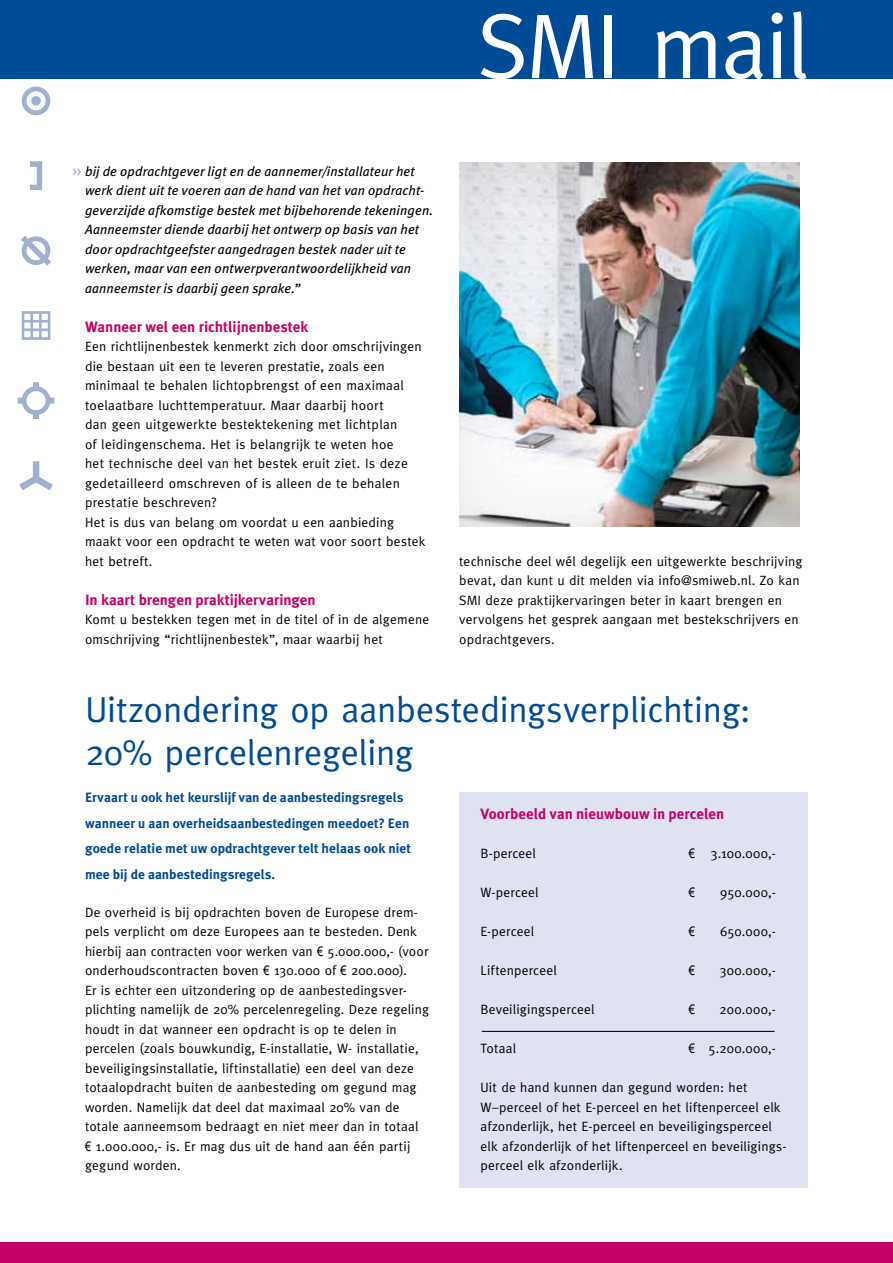
<style>
.page{position:relative;width:893px;height:1263px;background:#fff}
.page>*{position:absolute;margin:0;border:0;box-sizing:border-box;transform-origin:0 0}
.t1{font:91.8px "Meta Normal";letter-spacing:-.02em;color:#fff}
.t2{font:36px/43.2px "Meta Normal";letter-spacing:-.005em;color:#004b96}
.t3{font:700 15px "Meta Plus";color:#c50068}
.t4{font:13.5px/19.5px "Meta Normal";letter-spacing:.015em;color:#000}
.t5{font:italic 13.5px/19.5px "Meta Plus";letter-spacing:.01em;color:#000}
.t6{font:700 13.5px/25.5px "Meta Plus";letter-spacing:.005em;color:#004b96}
.t7{font:13.5px "Arial Narrow";color:#000}
.s1{font-family:"Arial Narrow"}
</style>
<div class="page">
<div style="left:0;top:0;width:893px;height:78px;background:#004b96"></div>
<div style="left:0;top:1242px;width:893px;height:21px;background:#c50068"></div>
<svg style="left:19px;top:461px;width:34px;height:29px"></svg>
<svg style="left:18px;top:382px;width:36px;height:37px"></svg>
<svg style="left:30px;top:161px;width:12px;height:29px"></svg>
<svg style="left:22px;top:87px;width:28px;height:28px"></svg>
<svg style="left:21px;top:236px;width:30px;height:30px"></svg>
<svg style="left:22px;top:311px;width:28px;height:29px"></svg>
<div style="left:459px;top:792px;width:349px;height:395px;background:#dfe2f0"></div>
<hr style="left:482px;top:1031px;width:293px;height:1px;background:#000">
<svg style="left:72px;top:168px;width:9px;height:8px"></svg>
<div style="left:458px;top:162px;width:342px;height:366px;background:#000;opacity:.1"></div>
<h1 class="t1" style="left:478px;top:-7px;width:333px">SMI mail</h1>
<p class="t5" style="left:85px;top:161px;width:349px">bij de opdrachtgever ligt en de aannemer/installateur het werk dient uit te voeren aan de hand van het van opdracht&shy;geverzijde afkomstige bestek met bijbehorende tekeningen.<br>Aanneemster diende daarbij het ontwerp op basis van het door opdrachtgeefster aangedragen bestek nader uit te werken, maar van een ontwerpverantwoordelijkheid van aanneemster is daarbij geen sprake.”</p>
<p class="t3" style="left:85px;top:318px;width:225px">Wanneer wel een richtlijnenbestek</p>
<p class="t4" style="left:85px;top:336px;width:342px">Een richtlijnenbestek kenmerkt zich door omschrijvingen die bestaan uit een te leveren prestatie, zoals een minimaal te behalen lichtopbrengst of een maximaal toelaatbare luchttemperatuur. Maar daarbij hoort<br>dan geen uitgewerkte bestektekening met lichtplan<br>of leidingenschema. Het is belangrijk te weten hoe<br>het technische deel van het bestek eruit ziet. Is deze gedetailleerd omschreven of is alleen de te behalen prestatie beschreven?<br>Het is dus van belang om voordat u een aanbieding maakt voor een opdracht te weten wat voor soort bestek het betreft.</p>
<p class="t3" style="left:85px;top:591px;width:232px">In kaart brengen praktijkervaringen</p>
<p class="t4" style="left:85px;top:609px;width:346px">Komt u bestekken tegen met in de titel of in de algemene omschrijving “richtlijnenbestek”, maar waarbij het</p>
<p class="t4" style="left:459px;top:551px;width:345px">technische deel wél degelijk een uitgewerkte beschrijving bevat, dan kunt u dit melden via info@smiweb.nl. Zo kan SMI deze praktijkervaringen beter in kaart brengen en vervolgens het gesprek aangaan met bestekschrijvers en opdrachtgevers.</p>
<h2 class="t2" style="left:85px;top:687px;width:667px">Uitzondering op aanbestedingsverplichting:<br>20% percelenregeling</h2>
<p class="t6" style="left:85px;top:785px;width:327px">Ervaart u ook het keurslijf van de aanbestedingsregels wanneer u aan overheidsaanbestedingen meedoet? Een goede relatie met uw opdrachtgever telt helaas ook niet mee bij de aanbestedingsregels.</p>
<p class="t4" style="left:85px;top:902px;width:346px">De overheid is bij opdrachten boven de Europese drem&shy;pels verplicht om deze Europees aan te besteden. Denk hierbij aan contracten voor werken van <span class="s1">€</span> 5.000.000,- (voor onderhoudscontracten boven <span class="s1">€</span> 130.000 of <span class="s1">€</span> 200.000).<br>Er is echter een uitzondering op de aanbestedingsver&shy;plichting namelijk de 20% percelenregeling. Deze regeling houdt in dat wanneer een opdracht is op te delen in percelen (zoals bouwkundig, E-installatie, W- installatie, beveiligingsinstallatie, liftinstallatie) een deel van deze totaalopdracht buiten de aanbesteding om gegund mag worden. Namelijk dat deel dat maximaal 20% van de totale aanneemsom bedraagt en niet meer dan in totaal<br><span class="s1">€</span> 1.000.000,- is. Er mag dus uit de hand aan één partij gegund worden.</p>
<p class="t3" style="left:480px;top:805px;width:245px">Voorbeeld van nieuwbouw in percelen</p>
<p class="t4" style="left:480px;top:843px;width:57px">B-perceel</p>
<p class="t4" style="left:689px;top:843px;width:89px"><span class="s1">€</span> 3.100.000,-</p>
<p class="t4" style="left:480px;top:882px;width:60px">W-perceel</p>
<p class="t7" style="left:689px;top:882px;width:8px">€</p>
<p class="t4" style="left:720px;top:882px;width:57px">950.000,-</p>
<p class="t4" style="left:480px;top:921px;width:55px">E-perceel</p>
<p class="t7" style="left:689px;top:921px;width:8px">€</p>
<p class="t4" style="left:720px;top:921px;width:57px">650.000,-</p>
<p class="t4" style="left:480px;top:960px;width:78px">Liftenperceel</p>
<p class="t7" style="left:689px;top:960px;width:8px">€</p>
<p class="t4" style="left:719px;top:960px;width:58px">300.000,-</p>
<p class="t4" style="left:480px;top:999px;width:115px">Beveiligingsperceel</p>
<p class="t7" style="left:689px;top:999px;width:8px">€</p>
<p class="t4" style="left:720px;top:999px;width:58px">200.000,-</p>
<p class="t4" style="left:480px;top:1038px;width:37px">Totaal</p>
<p class="t4" style="left:689px;top:1038px;width:89px"><span class="s1">€</span> 5.200.000,-</p>
<p class="t4" style="left:480px;top:1077px;width:308px">Uit de hand kunnen dan gegund worden: het W–perceel of het E-perceel en het liftenperceel elk afzonderlijk, het E-perceel en beveiligingsperceel elk afzonderlijk of het liftenperceel en beveiligings&shy;perceel elk afzonderlijk.</p>
</div>
